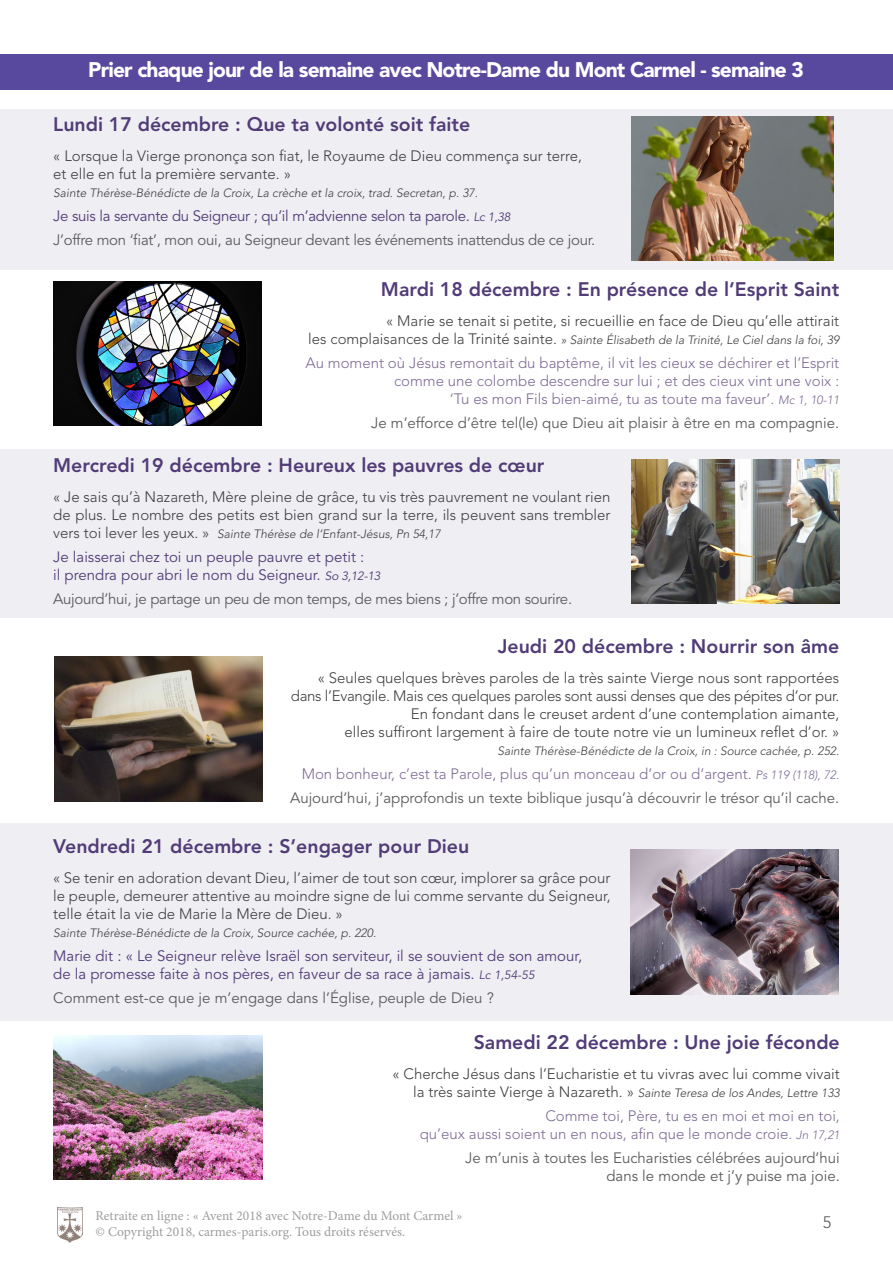
<style>
.page{position:relative;width:893px;height:1263px;background:#fff}
.page>*{position:absolute;margin:0;border:0;box-sizing:border-box;transform-origin:0 0}
.t1{font:900 21px "Avenir LT Std";letter-spacing:-.04em;color:#fff}
.t2{font:800 19.5px "Avenir LT Std";color:#513c77}
.t3{font:300 16.5px "Avenir LT Std";color:#231f20}
.t4{font:300 15px/18px "Avenir LT Std";color:#3e3e3f}
.t5{font:300 15px/18px "Avenir LT Std";color:#7e6b95;text-align:right}
.t6{font:15px "Avenir LT Std";color:#5c5c5f}
.t7{font:15px "Avenir LT Std";color:#513c77}
.t8{font:15px "Avenir LT Std";letter-spacing:-.02em;color:#5c5c5f}
.t9{font:300 15px "Avenir LT Std";letter-spacing:-.02em;color:#3e3e3f}
.t10{font:15px "Avenir LT Std";letter-spacing:-.02em;color:#513c77}
.t11{font:13.5px/16.2px "Minion Pro";letter-spacing:-.005em;color:#5c5c5f}
.t12{font:italic 300 12px "Avenir LT Std";color:#3e3e3f}
.s1{font-style:italic;font-size:12px}
.s2{font-style:normal;font-size:15px}
</style>
<div class="page">
<div style="left:0;top:110px;width:893px;height:160px;background:#efeef3"></div>
<div style="left:0;top:449px;width:893px;height:169px;background:#efeef3"></div>
<div style="left:0;top:54px;width:893px;height:35px;background:#58499e"></div>
<img style="left:632px;top:116px;width:202px;height:145px">
<img style="left:53px;top:281px;width:208px;height:145px">
<img style="left:632px;top:459px;width:208px;height:145px">
<img style="left:54px;top:657px;width:208px;height:144px">
<div style="left:0;top:823px;width:893px;height:197px;background:#efeef3"></div>
<img style="left:630px;top:850px;width:209px;height:144px">
<img style="left:54px;top:1035px;width:208px;height:144px">
<img style="left:58px;top:1208px;width:24px;height:35px">
<p class="t1" style="left:88px;top:57px;width:717px">Prier chaque jour de la semaine avec Notre-Dame du Mont Carmel - semaine 3</p>
<p class="t2" style="left:53px;top:113px;width:419px">Lundi 17 décembre : Que ta volonté soit faite</p>
<p class="t4" style="left:53px;top:147px;width:530px">« Lorsque la Vierge prononça son fiat, le Royaume de Dieu commença sur terre,</p>
<p class="t4" style="left:53px;top:165px;width:239px">et elle en fut la première servante. »</p>
<p class="t12" style="left:53px;top:186px;width:426px">Sainte Thérèse-Bénédicte de la Croix, La crèche et la croix, trad. Secretan, p. 37.</p>
<p class="t10" style="left:53px;top:207px;width:459px">Je suis la servante du Seigneur ; qu’il m’advienne selon ta parole. <span class="s1">Lc 1,38</span></p>
<p class="t8" style="left:53px;top:231px;width:543px">J’offre mon ‘fiat’, mon oui, au Seigneur devant les événements inattendus de ce jour.</p>
<p class="t2" style="left:381px;top:278px;width:460px">Mardi 18 décembre : En présence de l’Esprit Saint</p>
<p class="t4" style="left:386px;top:312px;width:455px">« Marie se tenait si petite, si recueillie en face de Dieu qu’elle attirait</p>
<p class="t12" style="left:308px;top:333px;width:532px"><span class="s2">les complaisances de la Trinité sainte.</span> » Sainte Élisabeth de la Trinité, Le Ciel dans la foi, 39</p>
<p class="t5" style="left:305px;top:354px;width:535px">Au moment où Jésus remontait du baptême, il vit les cieux se déchirer et l’Esprit comme une colombe descendre sur lui ; et des cieux vint une voix :</p>
<p class="t5" style="left:450px;top:390px;width:391px">‘Tu es mon Fils bien-aimé, tu as toute ma faveur’. <span class="s1">Mc 1, 10-11</span></p>
<p class="t6" style="left:371px;top:414px;width:470px">Je m’efforce d’être tel(le) que Dieu ait plaisir à être en ma compagnie.</p>
<p class="t2" style="left:53px;top:454px;width:493px">Mercredi 19 décembre : Heureux les pauvres de cœur</p>
<p class="t4" style="left:53px;top:488px;width:559px">« Je sais qu’à Nazareth, Mère pleine de grâce, tu vis très pauvrement ne voulant rien de plus. Le nombre des petits est bien grand sur la terre, ils peuvent sans trembler</p>
<p class="t12" style="left:53px;top:527px;width:389px"><span class="s2">vers toi lever les yeux. »</span> Sainte Thérèse de l’Enfant-Jésus, Pn 54,17</p>
<p class="t7" style="left:53px;top:548px;width:313px">Je laisserai chez toi un peuple pauvre et petit :</p>
<p class="t7" style="left:53px;top:566px;width:329px">il prendra pour abri le nom du Seigneur. <span class="s1">So 3,12-13</span></p>
<p class="t8" style="left:53px;top:590px;width:520px">Aujourd’hui, je partage un peu de mon temps, de mes biens ; j’offre mon sourire.</p>
<p class="t2" style="left:498px;top:635px;width:343px">Jeudi 20 décembre : Nourrir son âme</p>
<p class="t4" style="left:318px;top:669px;width:523px">« Seules quelques brèves paroles de la très sainte Vierge nous sont rapportées</p>
<p class="t9" style="left:291px;top:687px;width:550px">dans l’Evangile. Mais ces quelques paroles sont aussi denses que des pépites d’or pur.</p>
<p class="t4" style="left:411px;top:705px;width:430px">En fondant dans le creuset ardent d’une contemplation aimante,</p>
<p class="t4" style="left:344px;top:723px;width:496px">elles suffiront largement à faire de toute notre vie un lumineux reflet d’or. »</p>
<p class="t12" style="left:497px;top:744px;width:343px">Sainte Thérèse-Bénédicte de la Croix, in : Source cachée, p. 252.</p>
<p class="t5" style="left:302px;top:765px;width:539px">Mon bonheur, c’est ta Parole, plus qu’un monceau d’or ou d’argent. <span class="s1">Ps 119 (118), 72.</span></p>
<p class="t6" style="left:290px;top:789px;width:551px">Aujourd’hui, j’approfondis un texte biblique jusqu’à découvrir le trésor qu’il cache.</p>
<p class="t2" style="left:53px;top:834px;width:418px">Vendredi 21 décembre : S’engager pour Dieu</p>
<p class="t4" style="left:53px;top:868px;width:559px;text-align:justify">« Se tenir en adoration devant Dieu, l’aimer de tout son cœur, implorer sa grâce pour le peuple, demeurer attentive au moindre signe de lui comme servante du Seigneur, telle était la vie de Marie la Mère de Dieu. »</p>
<p class="t12" style="left:53px;top:925px;width:324px">Sainte Thérèse-Bénédicte de la Croix, Source cachée, p. 220.</p>
<p class="t7" style="left:53px;top:947px;width:530px">Marie dit : « Le Seigneur relève Israël son serviteur, il se souvient de son amour,</p>
<p class="t7" style="left:53px;top:965px;width:483px">de la promesse faite à nos pères, en faveur de sa race à jamais. <span class="s1">Lc 1,54-55</span></p>
<p class="t6" style="left:53px;top:989px;width:442px">Comment est-ce que je m’engage dans l’Église, peuple de Dieu ?</p>
<p class="t2" style="left:474px;top:1031px;width:368px">Samedi 22 décembre : Une joie féconde</p>
<p class="t4" style="left:392px;top:1065px;width:449px">« Cherche Jésus dans l’Eucharistie et tu vivras avec lui comme vivait</p>
<p class="t12" style="left:413px;top:1086px;width:428px"><span class="s2">la très sainte Vierge à Nazareth. »</span> Sainte Teresa de los Andes, Lettre 133</p>
<p class="t5" style="left:545px;top:1107px;width:296px">Comme toi, Père, tu es en moi et moi en toi,</p>
<p class="t5" style="left:420px;top:1125px;width:422px">qu’eux aussi soient un en nous, afin que le monde croie. <span class="s1">Jn 17,21</span></p>
<p class="t6" style="left:465px;top:1149px;width:376px">Je m’unis à toutes les Eucharisties célébrées aujourd’hui</p>
<p class="t6" style="left:606px;top:1167px;width:235px">dans le monde et j’y puise ma joie.</p>
<p class="t11" style="left:95px;top:1207px;width:369px">Retraite en ligne : « Avent 2018 avec Notre-Dame du Mont Carmel » © Copyright 2018, carmes-paris.org. Tous droits réservés.</p>
<p class="t3" style="left:823px;top:1213px;width:10px">5</p>
</div>
